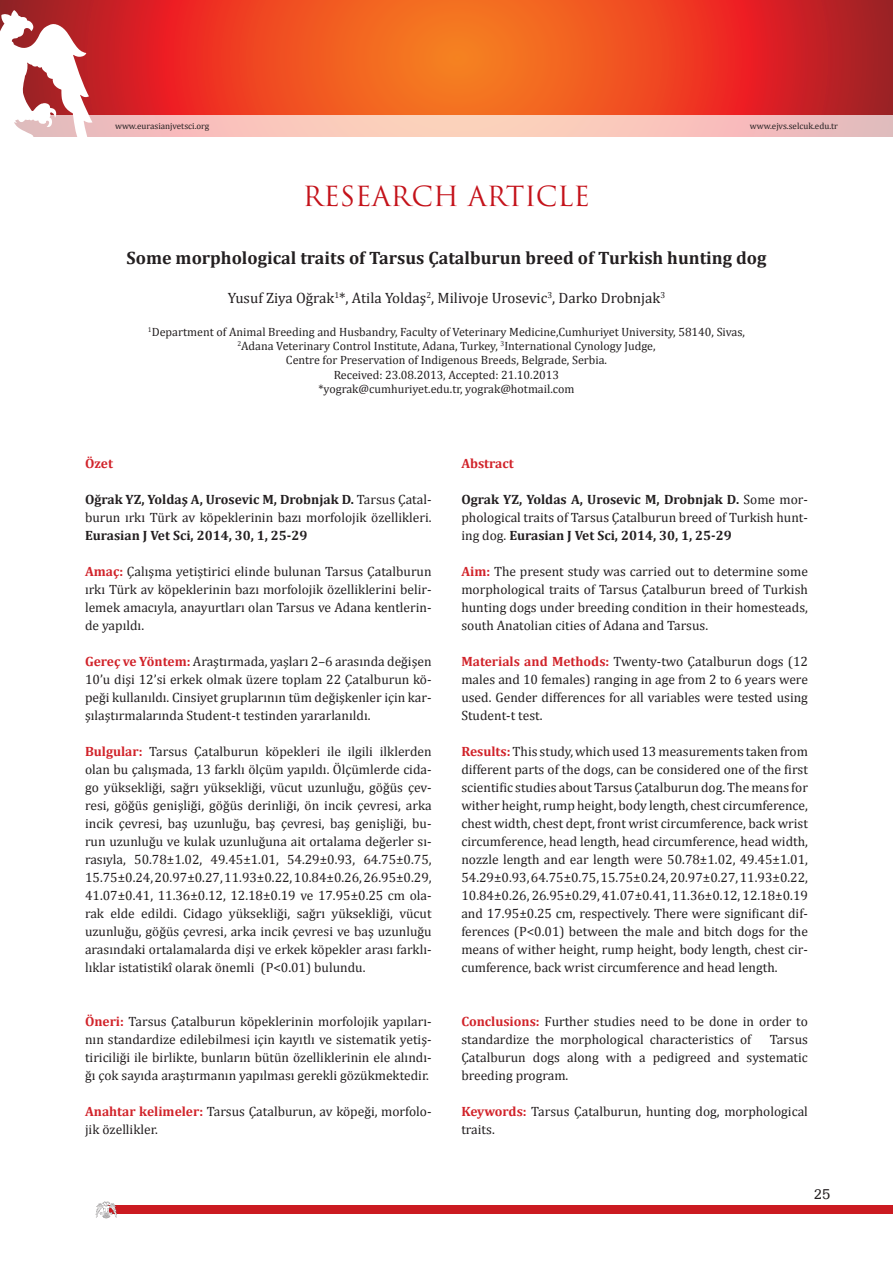
<style>
.page{position:relative;width:893px;height:1263px;background:#fff}
.page>*{position:absolute;margin:0;border:0;box-sizing:border-box;transform-origin:0 0}
.t1{font:27px "Trajan Pro";color:#c4121a}
.t2{font:700 18px "Cambria";color:#231f20}
.t3{font:15px "Cambria";color:#231f20}
.t4{font:15px "Humanist Slabserif 712 BT";color:#231f20}
.t5{font:13.5px/18px "Cambria";color:#231f20;text-align:justify}
.t6{font:700 13.5px/18px "Cambria";color:#231f20;text-align:justify}
.t7{font:700 13.5px "Cambria";color:#d1232a}
.t8{font:12px "Cambria";color:#231f20}
.t9{font:9px "Cambria";color:#231f20}
.s1{font-weight:400}
.s2{font-weight:700;color:#d1232a}
.s3{font-weight:700}
</style>
<div class="page">
<svg style="left:92px;top:0;width:801px;height:115px;background:#e54522"></svg>
<div style="left:106px;top:1205px;width:787px;height:9px;background:#cb1a21"></div>
<svg style="left:0;top:0;width:92px;height:137px"></svg>
<svg style="left:96px;top:1201px;width:21px;height:17px"></svg>
<svg style="left:0;top:115px;width:893px;height:21px;background:#f5c7bf"></svg>
<p class="t9" style="left:115px;top:121px;width:96px">www.eurasianjvetsci.org</p>
<p class="t9" style="left:750px;top:121px;width:90px">www.ejvs.selcuk.edu.tr</p>
<p class="t1" style="left:303px;top:179px;width:289px">RESEARCH ARTICLE</p>
<p class="t2" style="left:127px;top:245px;width:641px">Some morphological traits of Tarsus Çatalburun breed of Turkish hunting dog</p>
<p class="t3" style="left:228px;top:289px;width:439px">Yusuf Ziya Oğrak<sup>1</sup>*, Atila Yoldaş<sup>2</sup>, Milivoje Urosevic<sup>3</sup>, Darko Drobnjak<sup>3</sup></p>
<p class="t8" style="left:148px;top:324px;width:598px"><sup>1</sup>Department of Animal Breeding and Husbandry, Faculty of Veterinary Medicine,Cumhuriyet University, 58140, Sivas,</p>
<p class="t8" style="left:237px;top:339px;width:420px"><sup>2</sup>Adana Veterinary Control Institute, Adana, Turkey, <sup>3</sup>International Cynology Judge,</p>
<p class="t8" style="left:286px;top:353px;width:323px">Centre for Preservation of Indigenous Breeds, Belgrade, Serbia.</p>
<p class="t8" style="left:334px;top:368px;width:227px">Received: 23.08.2013, Accepted: 21.10.2013</p>
<p class="t8" style="left:318px;top:382px;width:258px">*yograk@cumhuriyet.edu.tr, yograk@hotmail.com</p>
<p class="t7" style="left:85px;top:454px;width:29px">Özet</p>
<p class="t6" style="left:85px;top:490px;width:348px">Oğrak YZ, Yoldaş A, Urosevic M, Drobnjak D. <span class="s1">Tarsus Çatal&shy;burun ırkı Türk av köpeklerinin bazı morfolojik özellikleri.<br></span>Eurasian J Vet Sci, 2014, 30, 1, 25-29</p>
<p class="t5" style="left:85px;top:562px;width:348px"><span class="s2">Amaç:</span> Çalışma yetiştirici elinde bulunan Tarsus Çatalburun ırkı Türk av köpeklerinin bazı morfolojik özelliklerini belir&shy;lemek amacıyla, anayurtları olan Tarsus ve Adana kentlerin&shy;de yapıldı.</p>
<p class="t5" style="left:85px;top:652px;width:348px"><span class="s2">Gereç ve Yöntem:</span> Araştırmada, yaşları 2–6 arasında değişen 10’u dişi 12’si erkek olmak üzere toplam 22 Çatalburun kö&shy;peği kullanıldı. Cinsiyet gruplarının tüm değişkenler için kar&shy;şılaştırmalarında Student-t testinden yararlanıldı.</p>
<p class="t5" style="left:85px;top:742px;width:348px"><span class="s2">Bulgular:</span> Tarsus Çatalburun köpekleri ile ilgili ilklerden olan bu çalışmada, 13 farklı ölçüm yapıldı. Ölçümlerde cida&shy;go yüksekliği, sağrı yüksekliği, vücut uzunluğu, göğüs çev&shy;resi, göğüs genişliği, göğüs derinliği, ön incik çevresi, arka incik çevresi, baş uzunluğu, baş çevresi, baş genişliği, bu&shy;run uzunluğu ve kulak uzunluğuna ait ortalama değerler sı&shy;rasıyla, 50.78±1.02, 49.45±1.01, 54.29±0.93, 64.75±0.75, 15.75±0.24, 20.97±0.27, 11.93±0.22, 10.84±0.26, 26.95±0.29, 41.07±0.41, 11.36±0.12, 12.18±0.19 ve 17.95±0.25 cm ola&shy;rak elde edildi. Cidago yüksekliği, sağrı yüksekliği, vücut uzunluğu, göğüs çevresi, arka incik çevresi ve baş uzunluğu arasındaki ortalamalarda dişi ve erkek köpekler arası farklı&shy;lıklar istatistikî olarak önemli (P&lt;0.01) bulundu.</p>
<p class="t5" style="left:85px;top:1012px;width:348px"><span class="s2">Öneri:</span> Tarsus Çatalburun köpeklerinin morfolojik yapıları&shy;nın standardize edilebilmesi için kayıtlı ve sistematik yetiş&shy;tiriciliği ile birlikte, bunların bütün özelliklerinin ele alındı&shy;ğı çok sayıda araştırmanın yapılması gerekli gözükmektedir.</p>
<p class="t5" style="left:85px;top:1102px;width:348px"><span class="s2">Anahtar kelimeler:</span> Tarsus Çatalburun, av köpeği, morfolo&shy;jik özellikler.</p>
<p class="t7" style="left:461px;top:454px;width:54px">Abstract</p>
<p class="t5" style="left:461px;top:490px;width:348px"><span class="s3">Ograk YZ, Yoldas A, Urosevic M, Drobnjak D.</span> Some mor&shy;phological traits of Tarsus Çatalburun breed of Turkish hunt&shy;ing dog. <span class="s3">Eurasian J Vet Sci, 2014, 30, 1, 25-29</span></p>
<p class="t5" style="left:461px;top:562px;width:348px"><span class="s2">Aim:</span> The present study was carried out to determine some morphological traits of Tarsus Çatalburun breed of Turkish hunting dogs under breeding condition in their homesteads, south Anatolian cities of Adana and Tarsus.</p>
<p class="t5" style="left:461px;top:652px;width:348px"><span class="s2">Materials and Methods:</span> Twenty-two Çatalburun dogs (12 males and 10 females) ranging in age from 2 to 6 years were used. Gender differences for all variables were tested using Student-t test.</p>
<p class="t5" style="left:461px;top:742px;width:348px"><span class="s2">Results:</span> This study, which used 13 measurements taken from different parts of the dogs, can be considered one of the first scientific studies about Tarsus Çatalburun dog. The means for wither height, rump height, body length, chest circumference, chest width, chest dept, front wrist circumference, back wrist circumference, head length, head circumference, head width, nozzle length and ear length were 50.78±1.02, 49.45±1.01, 54.29±0.93, 64.75±0.75, 15.75±0.24, 20.97±0.27, 11.93±0.22, 10.84±0.26, 26.95±0.29, 41.07±0.41, 11.36±0.12, 12.18±0.19 and 17.95±0.25 cm, respectively. There were significant dif&shy;ferences (P&lt;0.01) between the male and bitch dogs for the means of wither height, rump height, body length, chest cir&shy;cumference, back wrist circumference and head length.</p>
<p class="t5" style="left:461px;top:1012px;width:348px"><span class="s2">Conclusions:</span> Further studies need to be done in order to standardize the morphological characteristics of</p>
<p class="t5" style="left:461px;top:1030px;width:348px;text-indent:308px">Tarsus Çatalburun dogs along with a pedigreed and systematic breeding program.</p>
<p class="t5" style="left:461px;top:1102px;width:348px"><span class="s2">Keywords:</span> Tarsus Çatalburun, hunting dog, morphological traits.</p>
<p class="t4" style="left:814px;top:1184px;width:18px">25</p>
</div>
